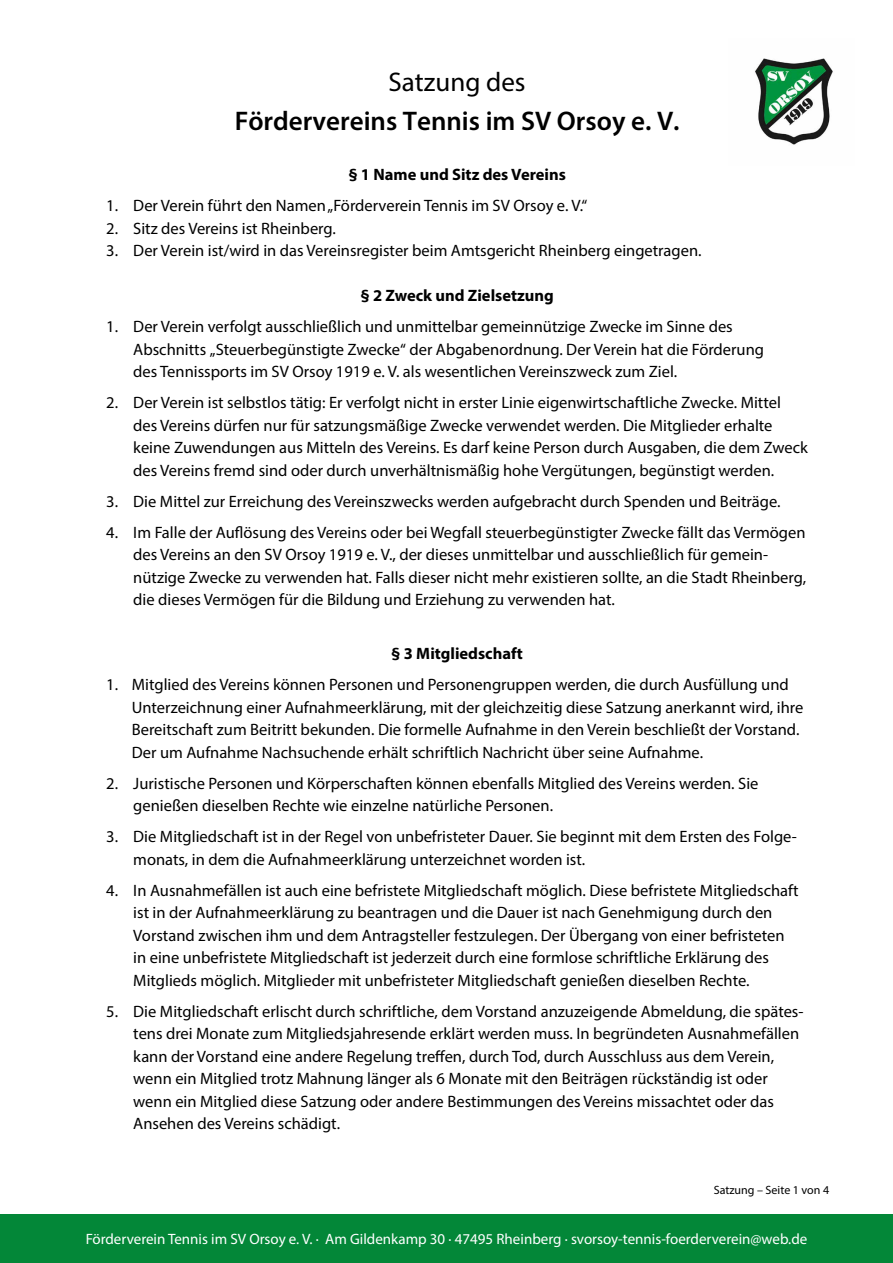
<style>
.page{position:relative;width:893px;height:1263px;background:#fff}
.page>*{position:absolute;margin:0;border:0;box-sizing:border-box;transform-origin:0 0}
.t1{font:600 27px "Myriad Pro";color:#000}
.t2{font:27px "Myriad Pro";color:#000}
.t3{font:16.5px/22.5px "Myriad Pro";color:#000}
.t4{font:700 16.5px "Myriad Pro";color:#000}
.t5{font:15px "Myriad Pro";color:#fff}
.t6{font:12px "Myriad Pro";color:#000}
</style>
<div class="page">
<div style="left:0;top:1214px;width:893px;height:49px;background:#038738"></div>
<img style="left:755px;top:58px;width:78px;height:87px">
<h1 class="t2" style="left:389px;top:65px;width:138px">Satzung des</h1>
<h1 class="t1" style="left:235px;top:103px;width:446px">Fördervereins Tennis im SV Orsoy e. V.</h1>
<p class="t4" style="left:348px;top:164px;width:219px">§ 1 Name und Sitz des Vereins</p>
<p class="t3" style="left:106px;top:194px;width:482px">1. Der Verein führt den Namen „Förderverein Tennis im SV Orsoy e. V.“</p>
<p class="t3" style="left:106px;top:217px;width:231px">2. Sitz des Vereins ist Rheinberg.</p>
<p class="t3" style="left:106px;top:239px;width:597px">3. Der Verein ist/wird in das Vereinsregister beim Amtsgericht Rheinberg eingetragen.</p>
<p class="t4" style="left:360px;top:285px;width:195px">§ 2 Zweck und Zielsetzung</p>
<p class="t3" style="left:133px;top:315px;width:632px;text-indent:-27px">1. Der Verein verfolgt ausschließlich und unmittelbar gemeinnützige Zwecke im Sinne des<br>Abschnitts „Steuerbegünstigte Zwecke“ der Abgabenordnung. Der Verein hat die Förderung des Tennissports im SV Orsoy 1919 e. V. als wesentlichen Vereinszweck zum Ziel.</p>
<p class="t3" style="left:133px;top:391px;width:676px;text-indent:-27px">2. Der Verein ist selbstlos tätig: Er verfolgt nicht in erster Linie eigenwirtschaftliche Zwecke. Mittel des Vereins dürfen nur für satzungsmäßige Zwecke verwendet werden. Die Mitglieder erhalte keine Zuwendungen aus Mitteln des Vereins. Es darf keine Person durch Ausgaben, die dem Zweck des Vereins fremd sind oder durch unverhältnismäßig hohe Vergütungen, begünstigt werden.</p>
<p class="t3" style="left:106px;top:490px;width:676px">3. Die Mittel zur Erreichung des Vereinszwecks werden aufgebracht durch Spenden und Beiträge.</p>
<p class="t3" style="left:133px;top:521px;width:674px;text-indent:-27px">4. Im Falle der Auflösung des Vereins oder bei Wegfall steuerbegünstigter Zwecke fällt das Vermögen des Vereins an den SV Orsoy 1919 e. V., der dieses unmittelbar und ausschließlich für gemein&shy;nützige Zwecke zu verwenden hat. Falls dieser nicht mehr existieren sollte, an die Stadt Rheinberg, die dieses Vermögen für die Bildung und Erziehung zu verwenden hat.</p>
<p class="t4" style="left:391px;top:643px;width:133px">§ 3 Mitgliedschaft</p>
<p class="t3" style="left:132px;top:673px;width:673px;text-indent:-25px">1. Mitglied des Vereins können Personen und Personengruppen werden, die durch Ausfüllung und Unterzeichnung einer Aufnahmeerklärung, mit der gleichzeitig diese Satzung anerkannt wird, ihre Bereitschaft zum Beitritt bekunden. Die formelle Aufnahme in den Verein beschließt der Vorstand.<br>Der um Aufnahme Nachsuchende erhält schriftlich Nachricht über seine Aufnahme.</p>
<p class="t3" style="left:133px;top:771px;width:627px;text-indent:-27px">2. Juristische Personen und Körperschaften können ebenfalls Mitglied des Vereins werden. Sie genießen dieselben Rechte wie einzelne natürliche Personen.</p>
<p class="t3" style="left:133px;top:825px;width:665px;text-indent:-27px">3. Die Mitgliedschaft ist in der Regel von unbefristeter Dauer. Sie beginnt mit dem Ersten des Folge&shy;monats, in dem die Aufnahmeerklärung unterzeichnet worden ist.</p>
<p class="t3" style="left:133px;top:878px;width:667px;text-indent:-27px">4. In Ausnahmefällen ist auch eine befristete Mitgliedschaft möglich. Diese befristete Mitgliedschaft ist in der Aufnahmeerklärung zu beantragen und die Dauer ist nach Genehmigung durch den Vorstand zwischen ihm und dem Antragsteller festzulegen. Der Übergang von einer befristeten in eine unbefristete Mitgliedschaft ist jederzeit durch eine formlose schriftliche Erklärung des Mitglieds möglich. Mitglieder mit unbefristeter Mitgliedschaft genießen dieselben Rechte.</p>
<p class="t3" style="left:133px;top:999px;width:672px;text-indent:-27px">5. Die Mitgliedschaft erlischt durch schriftliche, dem Vorstand anzuzeigende Abmeldung, die spätes&shy;tens drei Monate zum Mitgliedsjahresende erklärt werden muss. In begründeten Ausnahmefällen kann der Vorstand eine andere Regelung treffen, durch Tod, durch Ausschluss aus dem Verein, wenn ein Mitglied trotz Mahnung länger als 6 Monate mit den Beiträgen rückständig ist oder wenn ein Mitglied diese Satzung oder andere Bestimmungen des Vereins missachtet oder das Ansehen des Vereins schädigt.</p>
<p class="t6" style="left:714px;top:1183px;width:117px">Satzung – Seite 1 von 4</p>
<p class="t5" style="left:86px;top:1230px;width:723px">Förderverein Tennis im SV Orsoy e. V. · Am Gildenkamp 30 · 47495 Rheinberg · svorsoy-tennis-foerderverein@web.de</p>
</div>
